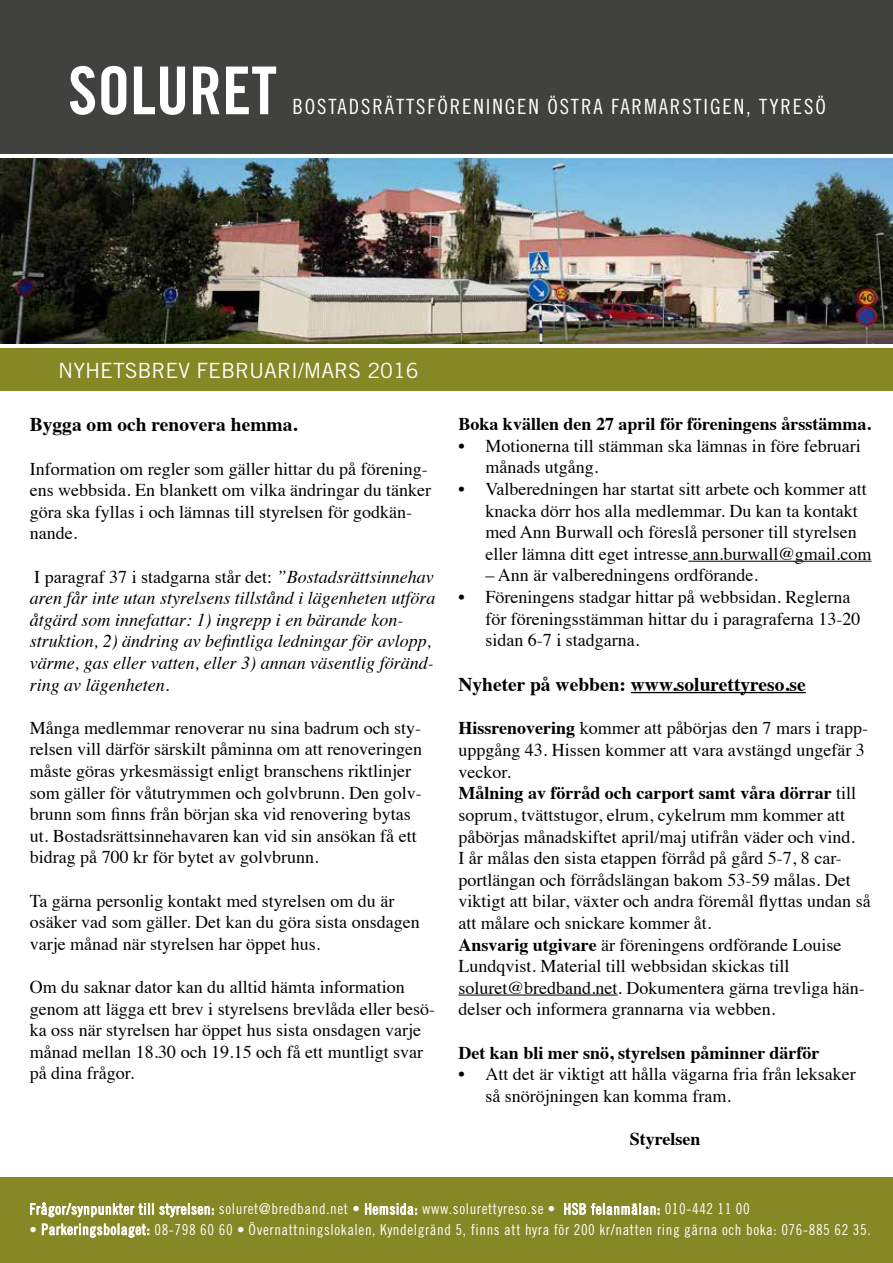
<style>
.page{position:relative;width:893px;height:1263px;background:#fff}
.page>*{position:absolute;margin:0;border:0;box-sizing:border-box;transform-origin:0 0}
.t1{font:66px "Trade Gothic Bold Cond Twenty";color:#fff}
.t2{font:21px "Trade Gothic Cond Eighteen";letter-spacing:.09em;color:#fff}
.t3{font:21px "Trade Gothic";color:#fff}
.t4{font:700 19.5px "Times";color:#000}
.t5{font:18px/21.6px "Times";color:#000}
.t6{font:italic 18px/21.6px "Times";color:#000}
.t7{font:700 18px "Times";color:#000}
.t8{font:15px "Trade Gothic LT Std Cn 18";letter-spacing:.04em;color:#fff}
.s1{font-style:normal}
.s2{font-weight:700}
</style>
<div class="page">
<div style="left:0;top:0;width:893px;height:153px;background:#41413f"></div>
<div style="left:0;top:349px;width:893px;height:42px;background:#868725"></div>
<div style="left:0;top:1178px;width:893px;height:85px;background:#868725"></div>
<svg style="left:30px;top:1202px;width:184px;height:15px"></svg>
<svg style="left:365px;top:1203px;width:52px;height:12px"></svg>
<svg style="left:564px;top:1203px;width:95px;height:12px"></svg>
<svg style="left:42px;top:1223px;width:107px;height:14px"></svg>
<hr style="left:688px;top:561px;width:183px;height:1px;background:#000">
<hr style="left:631px;top:692px;width:175px;height:1px;background:#000">
<hr style="left:458px;top:995px;width:159px;height:1px;background:#000">
<img style="left:0;top:159px;width:893px;height:184px">
<h1 class="t1" style="left:68px;top:51px;width:210px">SOLURET</h1>
<p class="t2" style="left:292px;top:94px;width:535px">BOSTADSRÄTTSFÖRENINGEN ÖSTRA FARMARSTIGEN, TYRESÖ</p>
<p class="t3" style="left:58px;top:358px;width:362px">NYHETSBREV FEBRUARI/MARS 2016</p>
<p class="t4" style="left:30px;top:406px;width:269px">Bygga om och renovera hemma.</p>
<p class="t5" style="left:30px;top:456px;width:403px">Information om regler som gäller hittar du på förening&shy;ens webbsida. En blankett om vilka ändringar du tänker göra ska fyllas i och lämnas till styrelsen för godkän&shy;nande.</p>
<p class="t6" style="left:30px;top:565px;width:407px"><span class="s1">I paragraf 37 i stadgarna står det:</span> ”Bostadsrättsinnehav aren får inte utan styrelsens tillstånd i lägenheten utföra åtgärd som innefattar: 1) ingrepp i en bärande kon&shy;struktion, 2) ändring av befintliga ledningar för avlopp, värme, gas eller vatten, eller 3) annan väsentlig föränd&shy;ring av lägenheten.</p>
<p class="t5" style="left:30px;top:715px;width:394px">Många medlemmar renoverar nu sina badrum och sty&shy;relsen vill därför särskilt påminna om att renoveringen måste göras yrkesmässigt enligt branschens riktlinjer som gäller för våtutrymmen och golvbrunn. Den golv&shy;brunn som finns från början ska vid renovering bytas ut. Bostadsrättsinnehavaren kan vid sin ansökan få ett bidrag på 700 kr för bytet av golvbrunn.</p>
<p class="t5" style="left:30px;top:888px;width:391px">Ta gärna personlig kontakt med styrelsen om du är osäker vad som gäller. Det kan du göra sista onsdagen varje månad när styrelsen har öppet hus.</p>
<p class="t5" style="left:30px;top:975px;width:407px">Om du saknar dator kan du alltid hämta information genom att lägga ett brev i styrelsens brevlåda eller besö&shy;ka oss när styrelsen har öppet hus sista onsdagen varje månad mellan 18.30 och 19.15 och få ett muntligt svar på dina frågor.</p>
<p class="t7" style="left:458px;top:407px;width:414px">Boka kvällen den 27 april för föreningens årsstämma.</p>
<p class="t5" style="left:485px;top:433px;width:377px;text-indent:-27px">• Motionerna till stämman ska lämnas in före februari månads utgång.</p>
<p class="t5" style="left:485px;top:477px;width:387px;text-indent:-27px">• Valberedningen har startat sitt arbete och kommer att knacka dörr hos alla medlemmar. Du kan ta kontakt med Ann Burwall och föreslå personer till styrelsen eller lämna ditt eget intresse ann.burwall@gmail.com</p>
<p class="t5" style="left:485px;top:563px;width:274px">– Ann är valberedningens ordförande.</p>
<p class="t5" style="left:485px;top:585px;width:376px;text-indent:-27px">• Föreningens stadgar hittar på webbsidan. Reglerna för föreningsstämman hittar du i paragraferna 13-20 sidan 6-7 i stadgarna.</p>
<p class="t4" style="left:458px;top:666px;width:349px">Nyheter på webben: www.solurettyreso.se</p>
<p class="t5" style="left:458px;top:716px;width:414px"><span class="s2">Hissrenovering</span> kommer att påbörjas den 7 mars i trapp&shy;uppgång 43. Hissen kommer att vara avstängd ungefär 3 veckor.<br><span class="s2">Målning av förråd och carport samt våra dörrar</span> till soprum, tvättstugor, elrum, cykelrum mm kommer att påbörjas månadskiftet april/maj utifrån väder och vind.<br>I år målas den sista etappen förråd på gård 5-7, 8 car&shy;portlängan och förrådslängan bakom 53-59 målas. Det viktigt att bilar, växter och andra föremål flyttas undan så att målare och snickare kommer åt.<br><span class="s2">Ansvarig utgivare</span> är föreningens ordförande Louise Lundqvist. Material till webbsidan skickas till soluret@bredband.net. Dokumentera gärna trevliga hän&shy;delser och informera grannarna via webben.</p>
<p class="t7" style="left:458px;top:1035px;width:363px">Det kan bli mer snö, styrelsen påminner därför</p>
<p class="t5" style="left:485px;top:1062px;width:372px;text-indent:-27px">• Att det är viktigt att hålla vägarna fria från leksaker så snöröjningen kan komma fram.</p>
<p class="t7" style="left:630px;top:1121px;width:72px">Styrelsen</p>
<p class="t8" style="left:30px;top:1200px;width:722px">Frågor/synpunkter till styrelsen: soluret@bredband.net • Hemsida: www.solurettyreso.se • HSB felanmälan: 010-442 11 00</p>
<p class="t8" style="left:30px;top:1220px;width:843px">• Parkeringsbolaget: 08-798 60 60 • Övernattningslokalen, Kyndelgränd 5, finns att hyra för 200 kr/natten ring gärna och boka: 076-885 62 35.</p>
</div>
